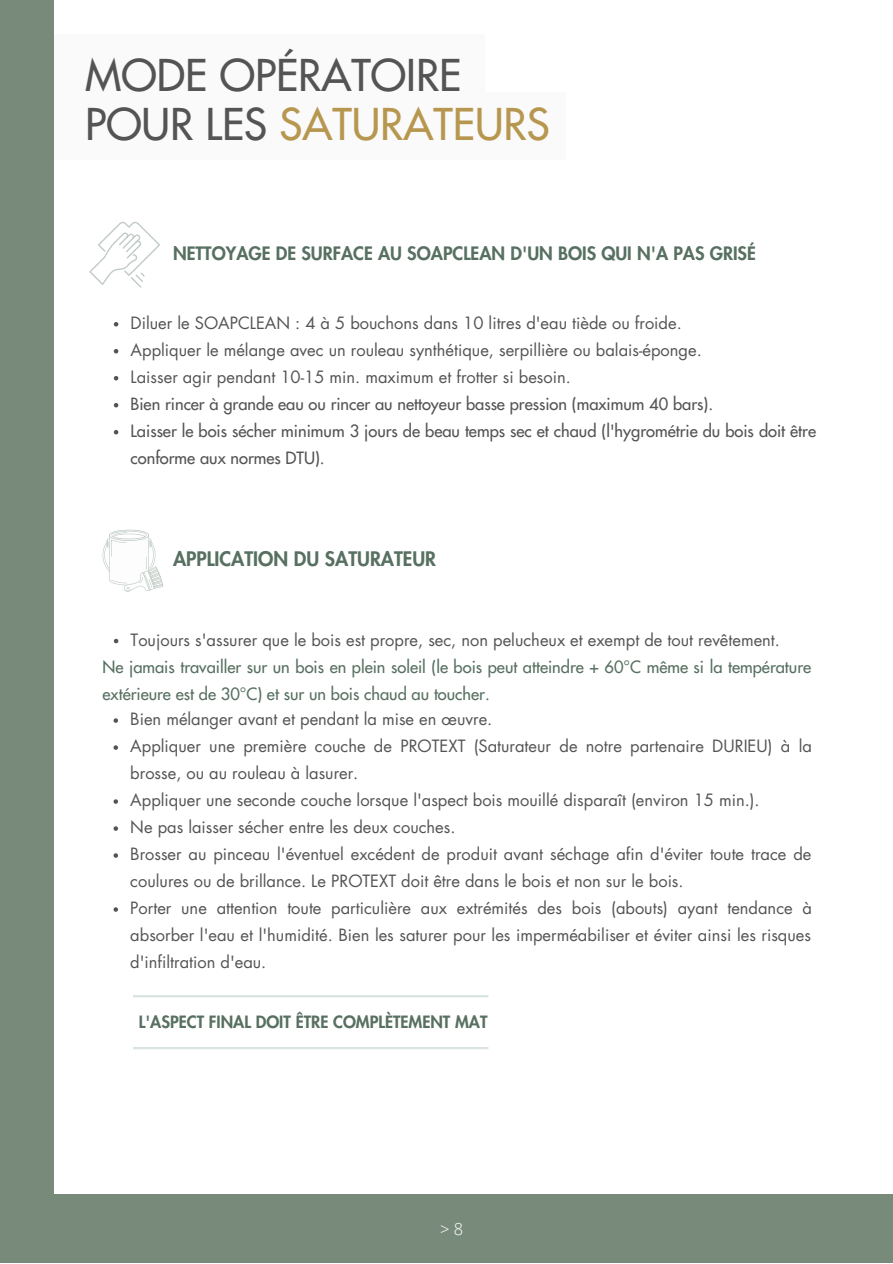
<style>
.page{position:relative;width:893px;height:1264px;background:#fff}
.page>*{position:absolute;margin:0;border:0;box-sizing:border-box;transform-origin:0 0}
.t1{font:500 42.6px/48.3px "Futura LT Pro";color:#545454}
.t2{font:800 19.5px "Futura LT Pro";color:#577061}
.t3{font:800 18px "Futura LT Pro";color:#577061}
.t4{font:16.5px/27px "Futura LT Pro";color:#545454}
.t5{font:500 16.5px/27px "Futura LT Pro";color:#545454}
.t6{font:500 16.5px/27px "Futura LT Pro";color:#577061}
.t7{font:800 16.5px "Futura LT Pro";color:#577061}
.t8{font:300 16.5px "Open Sans";color:#fff}
.s1{color:#b7974f}
</style>
<div class="page">
<div style="left:0;top:92px;width:566px;height:67px;background:#fafafa"></div>
<div style="left:0;top:34px;width:484px;height:68px;background:#fafafa"></div>
<svg style="left:89px;top:222px;width:71px;height:65px"></svg>
<svg style="left:114px;top:322px;width:4px;height:4px"></svg>
<svg style="left:114px;top:349px;width:4px;height:4px"></svg>
<svg style="left:114px;top:376px;width:4px;height:4px"></svg>
<svg style="left:114px;top:403px;width:4px;height:4px"></svg>
<svg style="left:114px;top:430px;width:4px;height:4px"></svg>
<svg style="left:114px;top:639px;width:4px;height:4px"></svg>
<svg style="left:113px;top:718px;width:5px;height:4px"></svg>
<svg style="left:113px;top:745px;width:5px;height:4px"></svg>
<svg style="left:113px;top:799px;width:5px;height:4px"></svg>
<svg style="left:113px;top:826px;width:5px;height:4px"></svg>
<svg style="left:113px;top:853px;width:5px;height:4px"></svg>
<svg style="left:113px;top:907px;width:5px;height:4px"></svg>
<hr style="left:133px;top:995px;width:355px;height:2px;background:#d9e4de">
<hr style="left:133px;top:1046px;width:355px;height:3px;background:#d9e4de">
<svg style="left:103px;top:530px;width:60px;height:62px"></svg>
<div style="left:0;top:0;width:54px;height:1262px;background:#788b7a"></div>
<div style="left:0;top:1194px;width:892px;height:68px;background:#788b7a"></div>
<h1 class="t1" style="left:85px;top:53px;width:466px">MODE OPÉRATOIRE<br>POUR LES <span class="s1">SATURATEURS</span></h1>
<p class="t3" style="left:173px;top:245px;width:584px">NETTOYAGE DE SURFACE AU SOAPCLEAN D'UN BOIS QUI N'A PAS GRISÉ</p>
<p class="t4" style="left:131px;top:310px;width:572px">Diluer le SOAPCLEAN : 4 à 5 bouchons dans 10 litres d'eau tiède ou froide.<br>Appliquer le mélange avec un rouleau synthétique, serpillière ou balais-éponge.<br>Laisser agir pendant 10-15 min. maximum et frotter si besoin.</p>
<p class="t5" style="left:131px;top:391px;width:687px">Bien rincer à grande eau ou rincer au nettoyeur basse pression (maximum 40 bars).<br>Laisser le bois sécher minimum 3 jours de beau temps sec et chaud (l'hygrométrie du bois doit être conforme aux normes DTU).</p>
<p class="t2" style="left:173px;top:550px;width:264px">APPLICATION DU SATURATEUR</p>
<p class="t4" style="left:131px;top:626px;width:650px">Toujours s'assurer que le bois est propre, sec, non pelucheux et exempt de tout revêtement.</p>
<p class="t6" style="left:103px;top:653px;width:710px">Ne jamais travailler sur un bois en plein soleil (le bois peut atteindre + 60°C même si la température extérieure est de 30°C) et sur un bois chaud au toucher.</p>
<p class="t4" style="left:130px;top:706px;width:683px">Bien mélanger avant et pendant la mise en œuvre.<br>Appliquer une première couche de PROTEXT (Saturateur de notre partenaire DURIEU) à la brosse, ou au rouleau à lasurer.<br>Appliquer une seconde couche lorsque l'aspect bois mouillé disparaît (environ 15 min.).<br>Ne pas laisser sécher entre les deux couches.<br>Brosser au pinceau l'éventuel excédent de produit avant séchage afin d'éviter toute trace de coulures ou de brillance. Le PROTEXT doit être dans le bois et non sur le bois.<br>Porter une attention toute particulière aux extrémités des bois (abouts) ayant tendance à absorber l'eau et l'humidité. Bien les saturer pour les imperméabiliser et éviter ainsi les risques d'infiltration d'eau.</p>
<p class="t7" style="left:139px;top:1014px;width:350px">L'ASPECT FINAL DOIT ÊTRE COMPLÈTEMENT MAT</p>
<p class="t8" style="left:440px;top:1217px;width:25px">&gt; 8</p>
</div>
